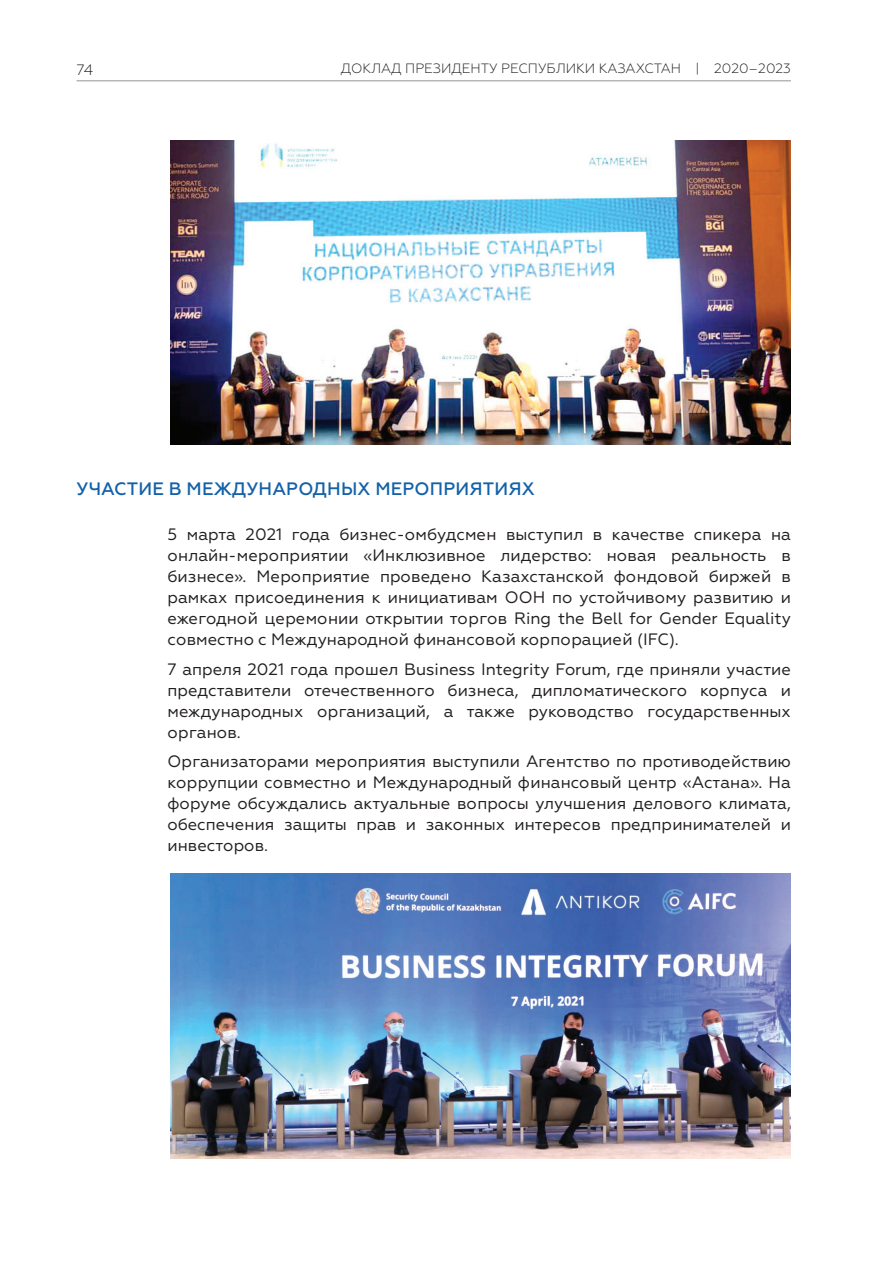
<style>
.page{position:relative;width:893px;height:1263px;background:#fff}
.page>*{position:absolute;margin:0;border:0;box-sizing:border-box;transform-origin:0 0}
.t1{font:500 18px "Geometria";letter-spacing:.01em;color:#1361a8}
.t2{font:16.5px/21px "Geometria";color:#231f20;text-align:justify}
.t3{font:300 15px "Geometria";color:#231f20}
.t4{font:300 13.5px "Geometria";color:#231f20}
</style>
<div class="page">
<hr style="left:77px;top:80px;width:714px;height:1px;background:#939598">
<img style="left:170px;top:140px;width:621px;height:304px">
<img style="left:170px;top:874px;width:621px;height:285px">
<p class="t3" style="left:77px;top:61px;width:18px">74</p>
<p class="t4" style="left:341px;top:61px;width:452px">ДОКЛАД ПРЕЗИДЕНТУ РЕСПУБЛИКИ КАЗАХСТАН | 2020–2023</p>
<p class="t1" style="left:77px;top:479px;width:460px">УЧАСТИЕ В МЕЖДУНАРОДНЫХ МЕРОПРИЯТИЯХ</p>
<p class="t2" style="left:168px;top:524px;width:625px">5 марта 2021 года бизнес-омбудсмен выступил в качестве спикера на онлайн-мероприятии «Инклюзивное лидерство: новая реальность в бизнесе». Мероприятие проведено Казахстанской фондовой биржей в рамках присоединения к инициативам ООН по устойчивому развитию и ежегодной церемонии открытии торгов Ring the Bell for Gender Equality совместно с Международной финансовой корпорацией (IFC).</p>
<p class="t2" style="left:168px;top:659px;width:625px">7 апреля 2021 года прошел Business Integrity Forum, где приняли участие представители отечественного бизнеса, дипломатического корпуса и международных организаций, а также руководство государственных органов.</p>
<p class="t2" style="left:168px;top:751px;width:625px">Организаторами мероприятия выступили Агентство по противодействию коррупции совместно и Международный финансовый центр «Астана». На форуме обсуждались актуальные вопросы улучшения делового климата, обеспечения защиты прав и законных интересов предпринимателей и инвесторов.</p>
</div>
